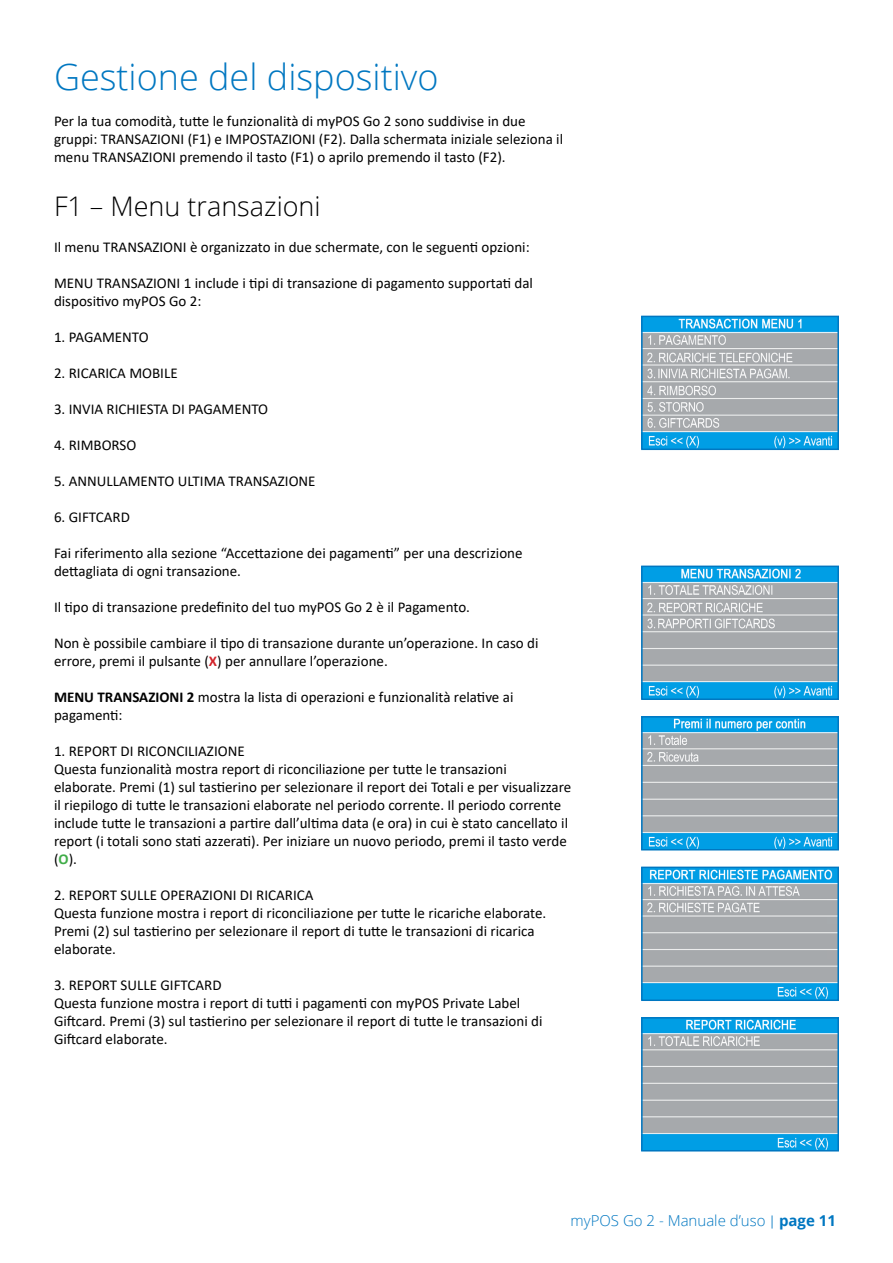
<style>
.page{position:relative;width:893px;height:1263px;background:#fff}
.page>*{position:absolute;margin:0;border:0;box-sizing:border-box;transform-origin:0 0}
.t1{font:300 36px "Open Sans";color:#0077c1}
.t2{font:300 27px "Open Sans";color:#000}
.t3{font:15px/18px "Calibri";color:#000}
.t4{font:300 15px "Open Sans";color:#0077c1}
.s1{font-weight:700;color:#d2232a}
.s2{font-weight:700}
.s3{font-weight:700;color:#41ad49}
.s4{font-family:"Calibri"}
</style>
<div class="page">
<img style="left:644px;top:319px;width:192px;height:128px">
<div style="left:641px;top:316px;width:198px;height:134px;border:2px solid #0077c1"></div>
<img style="left:644px;top:569px;width:192px;height:128px">
<div style="left:641px;top:566px;width:198px;height:134px;border:2px solid #0077c1"></div>
<img style="left:644px;top:719px;width:192px;height:128px">
<div style="left:641px;top:716px;width:198px;height:134px;border:2px solid #0077c1"></div>
<img style="left:644px;top:869px;width:192px;height:129px">
<div style="left:641px;top:866px;width:198px;height:135px;border:2px solid #0077c1"></div>
<img style="left:644px;top:1020px;width:192px;height:128px">
<div style="left:641px;top:1017px;width:198px;height:134px;border:2px solid #0077c1"></div>
<h1 class="t1" style="left:54px;top:52px;width:386px">Gestione del dispositivo</h1>
<p class="t3" style="left:54px;top:112px;width:511px">Per la tua comodità, tutte le funzionalità di myPOS Go 2 sono suddivise in due gruppi: TRANSAZIONI (F1) e IMPOSTAZIONI (F2). Dalla schermata iniziale seleziona il menu TRANSAZIONI premendo il tasto (F1) o aprilo premendo il tasto (F2).</p>
<h2 class="t2" style="left:54px;top:188px;width:268px">F1 – Menu transazioni</h2>
<p class="t3" style="left:54px;top:238px;width:477px">Il menu TRANSAZIONI è organizzato in due schermate, con le seguenti opzioni:</p>
<p class="t3" style="left:54px;top:274px;width:481px">MENU TRANSAZIONI 1 include i tipi di transazione di pagamento supportati dal dispositivo myPOS Go 2:</p>
<p class="t3" style="left:54px;top:328px;width:96px">1. PAGAMENTO</p>
<p class="t3" style="left:54px;top:364px;width:125px">2. RICARICA MOBILE</p>
<p class="t3" style="left:54px;top:400px;width:216px">3. INVIA RICHIESTA DI PAGAMENTO</p>
<p class="t3" style="left:54px;top:436px;width:84px">4. RIMBORSO</p>
<p class="t3" style="left:54px;top:472px;width:263px">5. ANNULLAMENTO ULTIMA TRANSAZIONE</p>
<p class="t3" style="left:54px;top:508px;width:77px">6. GIFTCARD</p>
<p class="t3" style="left:54px;top:544px;width:470px">Fai riferimento alla sezione “Accettazione dei pagamenti” per una descrizione dettagliata di ogni transazione.</p>
<p class="t3" style="left:54px;top:598px;width:418px">Il tipo di transazione predefinito del tuo myPOS Go 2 è il Pagamento.</p>
<p class="t3" style="left:54px;top:634px;width:486px">Non è possibile cambiare il tipo di transazione durante un’operazione. In caso di errore, premi il pulsante (<span class="s1">X</span>) per annullare l’operazione.</p>
<p class="t3" style="left:54px;top:688px;width:461px"><span class="s2">MENU TRANSAZIONI 2</span> mostra la lista di operazioni e funzionalità relative ai pagamenti:</p>
<p class="t3" style="left:54px;top:742px;width:519px">1. REPORT DI RICONCILIAZIONE<br>Questa funzionalità mostra report di riconciliazione per tutte le transazioni elaborate. Premi (1) sul tastierino per selezionare il report dei Totali e per visualizzare il riepilogo di tutte le transazioni elaborate nel periodo corrente. Il periodo corrente include tutte le transazioni a partire dall’ultima data (e ora) in cui è stato cancellato il report (i totali sono stati azzerati). Per iniziare un nuovo periodo, premi il tasto verde (<span class="s3">O</span>).</p>
<p class="t3" style="left:54px;top:886px;width:494px">2. REPORT SULLE OPERAZIONI DI RICARICA<br>Questa funzione mostra i report di riconciliazione per tutte le ricariche elaborate.<br>Premi (2) sul tastierino per selezionare il report di tutte le transazioni di ricarica elaborate.</p>
<p class="t3" style="left:54px;top:976px;width:490px">3. REPORT SULLE GIFTCARD<br>Questa funzione mostra i report di tutti i pagamenti con myPOS Private Label Giftcard. Premi (3) sul tastierino per selezionare il report di tutte le transazioni di Giftcard elaborate.</p>
<p class="t4" style="left:571px;top:1211px;width:267px">myPOS Go 2 - Manuale d’uso <span class="s4">|</span> <span class="s2">page 11</span></p>
</div>
